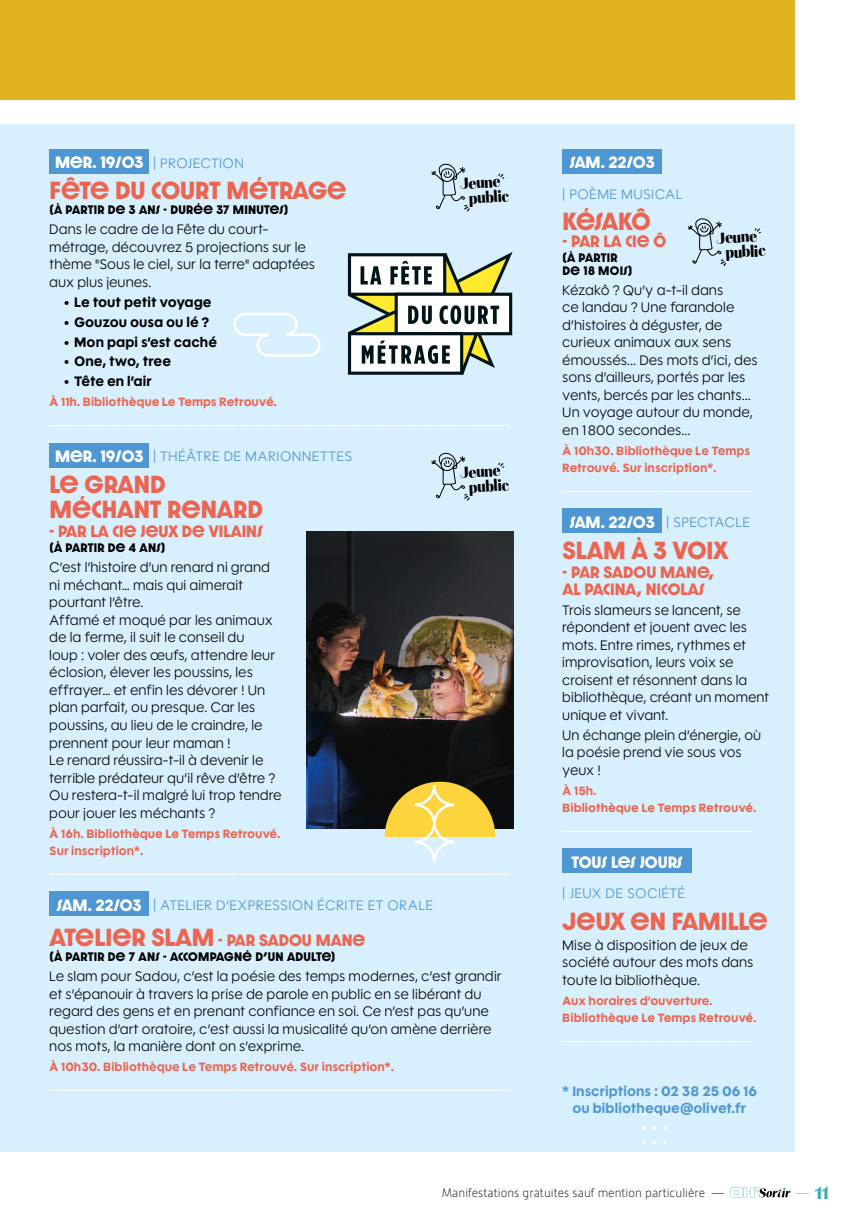
<style>
.page{position:relative;width:844px;height:1216px;background:#fff}
.page>*{position:absolute;margin:0;border:0;box-sizing:border-box;transform-origin:0 0}
.t1{font:700 21px/25.2px "Dazzle Unicase";color:#ec6550}
.t2{font:900 17.5px "PF Marlet Display";color:#35abae}
.Rubriques{font:900 15.75px "PF Marlet Display";color:#000}
.t3{font:300 14px/17.5px "Polymath Disp";letter-spacing:.05em;color:#000}
.t4{font:14px "Polymath Disp";color:#fff}
.t5{font:300 14px "Polymath Disp";letter-spacing:.075em;color:#4f97d2}
.t6{font:700 14px/16.8px "Dazzle Unicase";color:#ec6550}
.t7{font:700 14px "Polymath Disp";letter-spacing:.05em;color:#000}
.t8{font:700 14px "Dazzle Unicase";color:#fff}
.t9{font:700 14px/17.5px "Polymath Disp";letter-spacing:.05em;color:#4f97d2;text-align:center}
.t10{font:700 12.25px/17.5px "Polymath Disp";letter-spacing:.05em;color:#ec6550}
.t11{font:100 12.25px "Alwyn New";color:#000}
.t12{font:700 10.5px/12.6px "Dazzle Unicase";letter-spacing:.025em;color:#000}
.s1{font-size:21px}
.s2{font-family:"Alwyn New";font-weight:100;font-size:12.25px}
</style>
<div class="page">
<div style="left:0;top:124px;width:794px;height:1027px;background:#d8effd"></div>
<svg style="left:233px;top:312px;width:88px;height:45px"></svg>
<div style="left:0;top:0;width:794px;height:99px;background:#e1b321"></div>
<div style="left:50px;top:149px;width:99px;height:25px;background:#4f97d2"></div>
<div style="left:50px;top:443px;width:99px;height:24px;background:#4f97d2"></div>
<div style="left:50px;top:891px;width:99px;height:25px;background:#4f97d2"></div>
<div style="left:562px;top:149px;width:99px;height:25px;background:#4f97d2"></div>
<div style="left:562px;top:508px;width:99px;height:25px;background:#4f97d2"></div>
<div style="left:562px;top:848px;width:129px;height:25px;background:#4f97d2"></div>
<img style="left:306px;top:531px;width:207px;height:297px">
<svg style="left:347px;top:252px;width:166px;height:123px"></svg>
<svg style="left:498px;top:462px;width:6px;height:6px"></svg>
<svg style="left:431px;top:453px;width:38px;height:47px"></svg>
<svg style="left:498px;top:173px;width:6px;height:6px"></svg>
<svg style="left:431px;top:164px;width:38px;height:47px"></svg>
<svg style="left:755px;top:228px;width:5px;height:5px"></svg>
<svg style="left:687px;top:218px;width:39px;height:48px"></svg>
<svg style="left:384px;top:781px;width:111px;height:81px"></svg>
<svg style="left:730px;top:1187px;width:60px;height:10px"></svg>
<p class="t8" style="left:55px;top:152px;width:90px">MER. 19/03</p>
<p class="t5" style="left:153px;top:153px;width:92px">| PROJECTION</p>
<p class="t1" style="left:50px;top:177px;width:298px">FÊTE DU COURT MÉTRAGE</p>
<p class="t12" style="left:50px;top:203px;width:240px">(À PARTIR DE 3 ANS - DURÉE 37 MINUTES)</p>
<p class="t3" style="left:50px;top:220px;width:266px">Dans le cadre de la Fête du court&shy;métrage, découvrez 5 projections sur le thème "Sous le ciel, sur la terre" adaptées aux plus jeunes.</p>
<p class="t7" style="left:64px;top:292px;width:148px">• Le tout petit voyage</p>
<p class="t7" style="left:64px;top:311px;width:146px">• Gouzou ousa ou lé ?</p>
<p class="t7" style="left:64px;top:331px;width:154px">• Mon papi s’est caché</p>
<p class="t7" style="left:64px;top:351px;width:108px">• One, two, tree</p>
<p class="t7" style="left:64px;top:371px;width:88px">• Tête en l’air</p>
<p class="t10" style="left:50px;top:393px;width:228px">À 11h. Bibliothèque Le Temps Retrouvé.</p>
<p class="t4" style="left:50px;top:411px;width:461px">____________________________ ________________________________________</p>
<p class="t8" style="left:55px;top:445px;width:90px">MER. 19/03</p>
<p class="t5" style="left:153px;top:447px;width:200px">| THÉÂTRE DE MARIONNETTES</p>
<p class="t1" style="left:50px;top:471px;width:215px">LE GRAND<br>MÉCHANT RENARD</p>
<p class="t6" style="left:50px;top:523px;width:215px">- PAR LA CIE JEUX DE VILAINS</p>
<p class="t12" style="left:50px;top:541px;width:117px">(À PARTIR DE 4 ANS)</p>
<p class="t3" style="left:50px;top:559px;width:233px">C’est l’histoire d’un renard ni grand ni méchant… mais qui aimerait pourtant l’être.<br>Affamé et moqué par les animaux de la ferme, il suit le conseil du<br>loup : voler des œufs, attendre leur éclosion, élever les poussins, les effrayer… et enfin les dévorer ! Un plan parfait, ou presque. Car les poussins, au lieu de le craindre, le prennent pour leur maman !<br>Le renard réussira-t-il à devenir le terrible prédateur qu’il rêve d’être ?<br>Ou restera-t-il malgré lui trop tendre pour jouer les méchants ?</p>
<p class="t10" style="left:50px;top:824px;width:232px">À 16h. Bibliothèque Le Temps Retrouvé.<br>Sur inscription*.</p>
<p class="t4" style="left:50px;top:859px;width:461px">____________________________ ________________________________________</p>
<p class="t8" style="left:57px;top:894px;width:86px">SAM. 22/03</p>
<p class="t5" style="left:153px;top:895px;width:281px">| ATELIER D’EXPRESSION ÉCRITE ET ORALE</p>
<p class="t6" style="left:50px;top:932px;width:317px"><span class="s1">ATELIER SLAM</span> - PAR SADOU MANE</p>
<p class="t12" style="left:50px;top:950px;width:287px">(À PARTIR DE 7 ANS - ACCOMPAGNÉ D’UN ADULTE)</p>
<p class="t3" style="left:50px;top:967px;width:453px">Le slam pour Sadou, c’est la poésie des temps modernes, c’est grandir et s’épanouir à travers la prise de parole en public en se libérant du regard des gens et en prenant confiance en soi. Ce n’est pas qu’une question d’art oratoire, c’est aussi la musicalité qu’on amène derrière nos mots, la manière dont on s’exprime.</p>
<p class="t10" style="left:50px;top:1058px;width:345px">À 10h30. Bibliothèque Le Temps Retrouvé. Sur inscription*.</p>
<p class="t4" style="left:50px;top:1075px;width:461px">____________________________ ________________________________________</p>
<p class="Rubriques" style="left:459px;top:173px;width:42px;rotate:-3deg">Jeune</p>
<p class="Rubriques" style="left:468px;top:188px;width:42px;rotate:-3deg">public</p>
<p class="Rubriques" style="left:459px;top:462px;width:42px;rotate:-3deg">Jeune</p>
<p class="Rubriques" style="left:468px;top:477px;width:42px;rotate:-3deg">public</p>
<p class="t8" style="left:570px;top:152px;width:86px">SAM. 22/03</p>
<p class="t5" style="left:562px;top:184px;width:121px">| POÈME MUSICAL</p>
<p class="t1" style="left:562px;top:209px;width:89px">KÉSAKÔ</p>
<p class="t6" style="left:562px;top:233px;width:105px">- PAR LA CIE Ô</p>
<p class="t12" style="left:562px;top:251px;width:71px">(À PARTIR<br>DE 18 MOIS)</p>
<p class="t3" style="left:562px;top:281px;width:196px">Kézakô ? Qu’y a-t-il dans<br>ce landau ? Une farandole d’histoires à déguster, de curieux animaux aux sens émoussés... Des mots d’ici, des sons d’ailleurs, portés par les vents, bercés par les chants...<br>Un voyage autour du monde, en 1 800 secondes...</p>
<p class="t10" style="left:562px;top:442px;width:189px">À 10h30. Bibliothèque Le Temps<br>Retrouvé. Sur inscription*.</p>
<p class="t4" style="left:562px;top:476px;width:190px">____________________________</p>
<p class="t8" style="left:570px;top:511px;width:86px">SAM. 22/03</p>
<p class="t5" style="left:666px;top:513px;width:85px">| SPECTACLE</p>
<p class="t1" style="left:562px;top:537px;width:167px">SLAM À 3 VOIX</p>
<p class="t6" style="left:562px;top:563px;width:153px">- PAR SADOU MANE,<br>AL PACINA, NICOLAS</p>
<p class="t3" style="left:562px;top:601px;width:208px">Trois slameurs se lancent, se répondent et jouent avec les mots. Entre rimes, rythmes et improvisation, leurs voix se croisent et résonnent dans la bibliothèque, créant un moment unique et vivant.</p>
<p class="t3" style="left:562px;top:726px;width:200px">Un échange plein d’énergie, où la poésie prend vie sous vos yeux !</p>
<p class="t10" style="left:562px;top:781px;width:195px">À 15h.<br>Bibliothèque Le Temps Retrouvé.</p>
<p class="t4" style="left:562px;top:816px;width:190px">____________________________</p>
<p class="t8" style="left:571px;top:851px;width:113px">TOUS LES JOURS</p>
<p class="t5" style="left:562px;top:884px;width:124px">| JEUX DE SOCIÉTÉ</p>
<p class="t1" style="left:562px;top:908px;width:207px">JEUX EN FAMILLE</p>
<p class="t3" style="left:562px;top:936px;width:192px">Mise à disposition de jeux de société autour des mots dans toute la bibliothèque.</p>
<p class="t10" style="left:562px;top:991px;width:195px">Aux horaires d’ouverture.<br>Bibliothèque Le Temps Retrouvé.</p>
<p class="t4" style="left:562px;top:1026px;width:190px">____________________________</p>
<p class="Rubriques" style="left:716px;top:228px;width:42px;rotate:-3deg">Jeune</p>
<p class="Rubriques" style="left:724px;top:242px;width:42px;rotate:-3deg">public</p>
<p class="t9" style="left:562px;top:1082px;width:195px">* Inscriptions : 02 38 25 06 16 ou bibliotheque@olivet.fr</p>
<p class="t11" style="left:441px;top:1186px;width:283px">Manifestations gratuites sauf mention particulière —</p>
<p class="t2" style="left:796px;top:1181px;width:34px"><span class="s2">—</span> 11</p>
</div>
